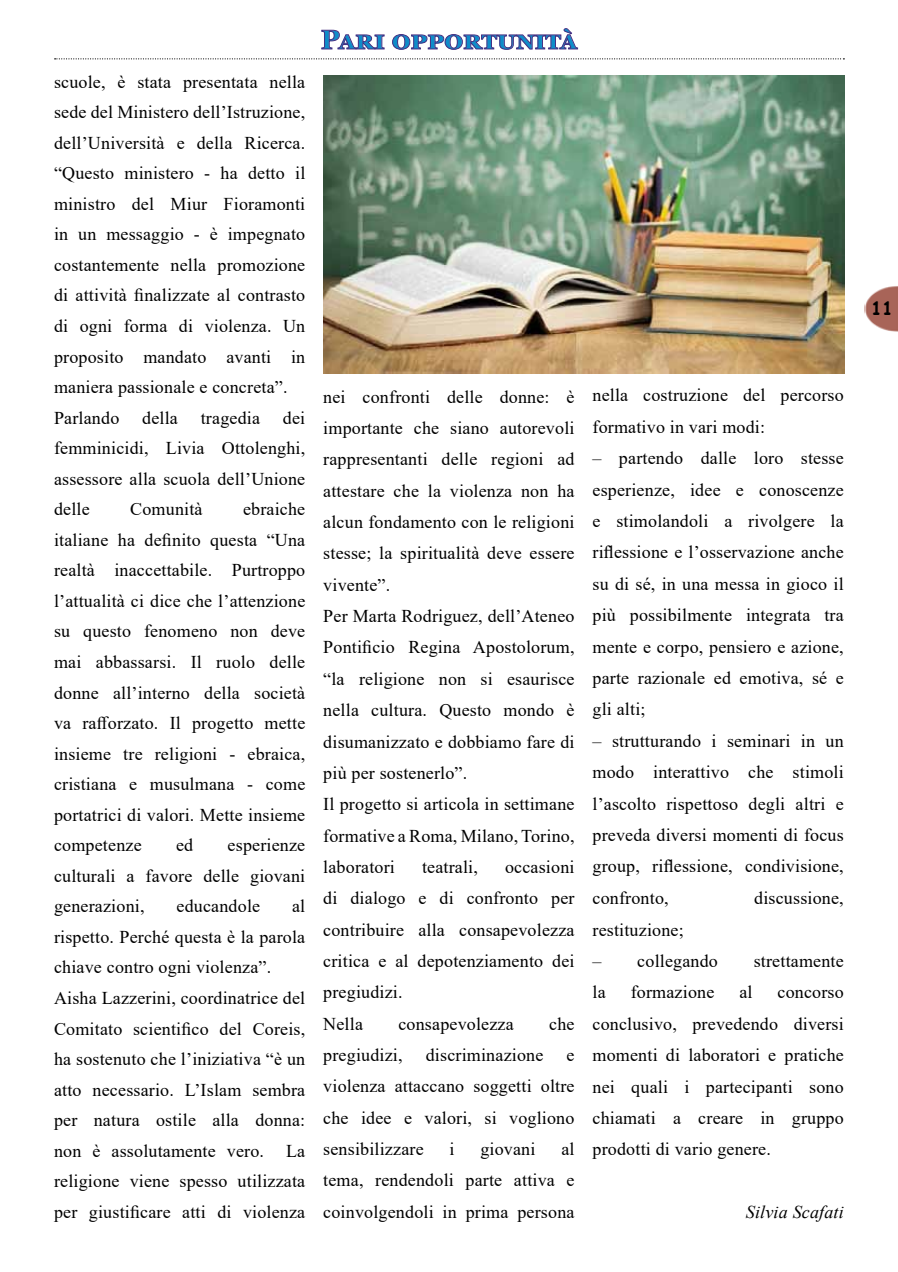
<style>
.page{position:relative;width:898px;height:1272px;background:#fff}
.page>*{position:absolute;margin:0;border:0;box-sizing:border-box;transform-origin:0 0}
.t1{font:700 27px "Georgia";letter-spacing:.005em;color:#0e8dc9}
.t2{font:18px/31.3px "Times New Roman";letter-spacing:.01em;color:#000;text-align:justify}
.t3{font:italic 18px "Times New Roman";letter-spacing:.01em;color:#000}
.t4{font:700 18px "Comic Sans MS";color:#000}
</style>
<div class="page">
<img style="left:864px;top:286px;width:33px;height:46px">
<svg style="left:55px;top:58px;width:789px;height:1px"></svg>
<svg style="left:321px;top:29px;width:64px;height:21px"></svg>
<svg style="left:392px;top:28px;width:186px;height:22px"></svg>
<img style="left:323px;top:75px;width:521px;height:298px">
<p class="t2" style="left:54px;top:66px;width:253px;line-height:30.6px;text-align:left">scuole, è stata presentata nella sede del Ministero dell’Istruzione, dell’Università e della Ricerca. “Questo ministero - ha detto il ministro del Miur Fioramonti in un messaggio - è impegnato costantemente nella promozione di attività finalizzate al contrasto di ogni forma di violenza. Un proposito mandato avanti in maniera passionale e concreta”.<br>Parlando</p>
<p class="t2" style="left:54px;top:402px;width:253px;line-height:30.6px;text-indent:229px">dei femminicidi, Livia Ottolenghi, assessore alla scuola dell’Unione delle</p>
<p class="t2" style="left:142px;top:401px;width:37px">della</p>
<p class="t2" style="left:201px;top:401px;width:61px">tragedia</p>
<p class="t2" style="left:54px;top:493px;width:253px;line-height:30.6px;text-indent:189px">ebraiche italiane ha definito questa “Una realtà inaccettabile. Purtroppo l’attualità ci dice che l’attenzione su questo fenomeno non deve mai abbassarsi. Il ruolo delle donne all’interno della società va rafforzato. Il progetto mette insieme tre religioni - ebraica, cristiana e musulmana - come portatrici di valori. Mette insieme competenze</p>
<p class="t2" style="left:130px;top:493px;width:74px">Comunità</p>
<p class="t2" style="left:54px;top:829px;width:253px;line-height:30.6px;text-indent:173px">esperienze culturali a favore delle giovani generazioni,</p>
<p class="t2" style="left:176px;top:829px;width:19px">ed</p>
<p class="t2" style="left:54px;top:890px;width:253px;line-height:30.6px;text-align:left;text-indent:238px">al rispetto. Perché questa è la parola chiave contro ogni violenza”.<br>Aisha Lazzerini, coordinatrice del<br>Comitato scientifico del Coreis, ha sostenuto che l’iniziativa “è un atto necessario. L’Islam sembra per natura ostile alla donna: non è assolutamente vero. La religione viene spesso utilizzata per giustificare atti di violenza</p>
<p class="t2" style="left:176px;top:890px;width:85px">educandole</p>
<h1 class="t1" style="left:321px;top:22px;width:257px">Pari opportunità</h1>
<p class="t2" style="left:323px;top:380px;width:253px;text-align:left">nei confronti delle donne: è importante che siano autorevoli rappresentanti delle regioni ad attestare che la violenza non ha alcun fondamento con le religioni stesse; la spiritualità deve essere vivente”.<br>Per Marta Rodriguez, dell’Ateneo<br>Pontificio Regina Apostolorum, “la religione non si esaurisce nella cultura. Questo mondo è disumanizzato e dobbiamo fare di più per sostenerlo”.<br>Il progetto si articola in settimane formative a Roma, Milano, Torino, laboratori</p>
<p class="t2" style="left:323px;top:850px;width:253px;text-align:left;text-indent:182px">occasioni di dialogo e di confronto per contribuire alla consapevolezza critica e al depotenziamento dei pregiudizi.<br>Nella</p>
<p class="t2" style="left:422px;top:850px;width:57px">teatrali,</p>
<p class="t2" style="left:398px;top:1007px;width:117px">consapevolezza</p>
<p class="t2" style="left:549px;top:1007px;width:27px">che</p>
<p class="t2" style="left:323px;top:1038px;width:81px">pregiudizi,</p>
<p class="t2" style="left:425px;top:1038px;width:119px">discriminazione</p>
<p class="t2" style="left:323px;top:1038px;width:253px;text-indent:243px">e violenza attaccano soggetti oltre che idee e valori, si vogliono sensibilizzare</p>
<p class="t2" style="left:323px;top:1132px;width:253px;text-indent:238px">al tema, rendendoli parte attiva e coinvolgendoli in prima persona</p>
<p class="t2" style="left:449px;top:1132px;width:7px">i</p>
<p class="t2" style="left:480px;top:1132px;width:57px">giovani</p>
<p class="t2" style="left:592px;top:379px;width:253px">nella costruzione del percorso formativo in vari modi:</p>
<p class="t2" style="left:592px;top:442px;width:253px">– partendo dalle loro stesse esperienze, idee e conoscenze e stimolandoli a rivolgere la riflessione e l’osservazione anche su di sé, in una messa in gioco il più possibilmente integrata tra mente e corpo, pensiero e azione, parte razionale ed emotiva, sé e gli alti;</p>
<p class="t2" style="left:592px;top:724px;width:253px">– strutturando i seminari in un modo interattivo che stimoli l’ascolto rispettoso degli altri e preveda diversi momenti di focus group, riflessione, condivisione, confronto,</p>
<p class="t2" style="left:754px;top:881px;width:91px">discussione,</p>
<p class="t2" style="left:592px;top:913px;width:93px">restituzione;</p>
<p class="t2" style="left:592px;top:944px;width:127px">– collegando</p>
<p class="t2" style="left:753px;top:944px;width:91px">strettamente</p>
<p class="t2" style="left:592px;top:976px;width:15px">la</p>
<p class="t2" style="left:630px;top:976px;width:85px">formazione</p>
<p class="t2" style="left:739px;top:976px;width:15px">al</p>
<p class="t2" style="left:592px;top:976px;width:253px;text-indent:185px">concorso conclusivo, prevedendo diversi momenti di laboratori e pratiche nei quali i partecipanti sono chiamati a creare in gruppo prodotti di vario genere.</p>
<p class="t3" style="left:745px;top:1199px;width:99px">Silvia Scafati</p>
<p class="t4" style="left:870px;top:295px;width:23px">11</p>
</div>
